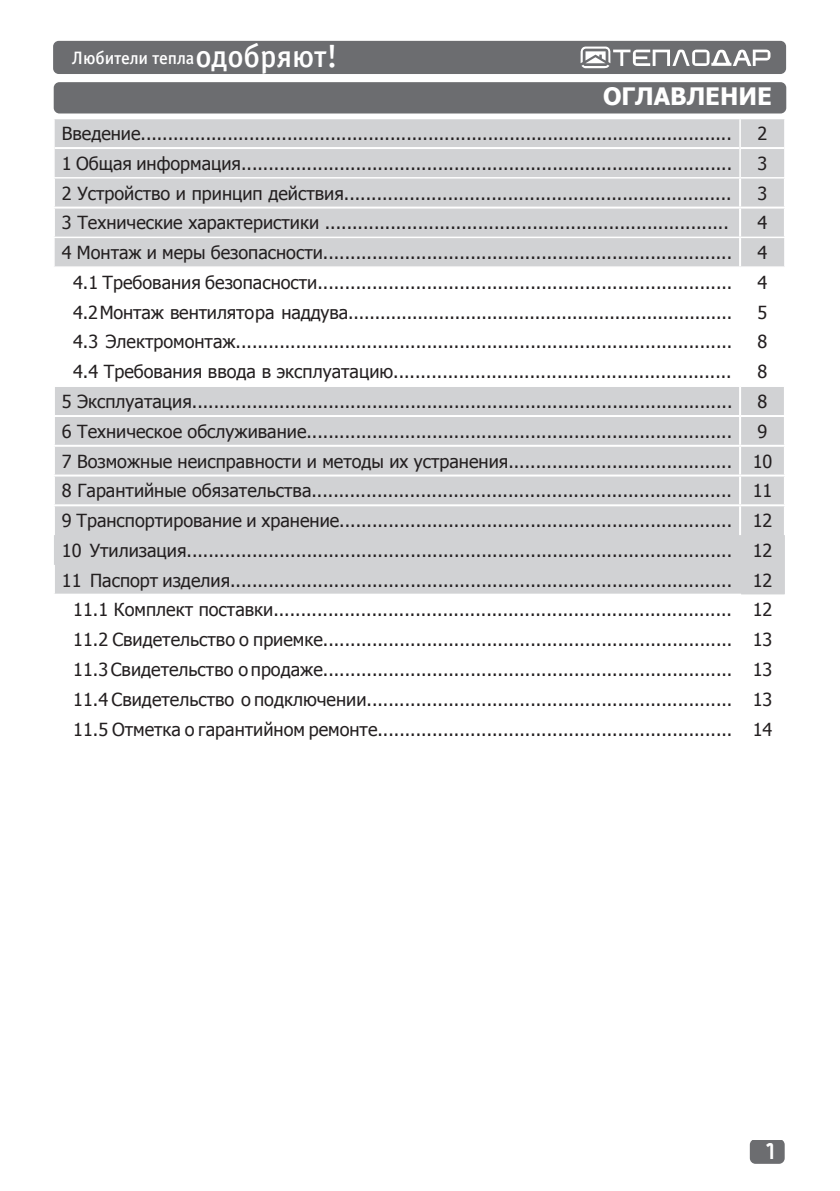
<style>
.page{position:relative;width:840px;height:1191px;background:#fff}
.page>*{position:absolute;margin:0;border:0;box-sizing:border-box;transform-origin:0 0}
.t1{font:700 24px "Tahoma";color:#fff}
.t2{font:18px "Tahoma";color:#231f20}
.t3{font:18px "Officina Sans Medium C";letter-spacing:-.005em;color:#fff}
.t4{font:16px "teplodar";color:#fff}
.s1{font-size:32px}
</style>
<div class="page">
<div style="left:749px;top:1139px;width:35px;height:24px;background:#6c6d70;border-radius:6px"></div>
<div style="left:53px;top:41px;width:732px;height:33px;background:#6c6d70;border-radius:6px"></div>
<svg style="left:580px;top:46px;width:190px;height:22px"></svg>
<div style="left:54px;top:82px;width:731px;height:31px;background:#6c6d70;border-radius:6px"></div>
<svg style="left:54px;top:119px;width:730px;height:475px;fill:#d1d2d4"></svg>
<hr style="left:53px;top:207px;width:686px;height:2px;background:#fff">
<hr style="left:739px;top:207px;width:46px;height:2px;background:#fff">
<hr style="left:53px;top:326px;width:686px;height:2px;background:#fff">
<hr style="left:739px;top:326px;width:46px;height:2px;background:#fff">
<hr style="left:53px;top:504px;width:686px;height:2px;background:#fff">
<hr style="left:739px;top:504px;width:46px;height:2px;background:#fff">
<hr style="left:53px;top:178px;width:2px;height:29px;background:#fff">
<hr style="left:738px;top:178px;width:2px;height:29px;background:#fff">
<hr style="left:783px;top:178px;width:2px;height:29px;background:#fff">
<hr style="left:53px;top:209px;width:2px;height:28px;background:#fff">
<hr style="left:738px;top:209px;width:2px;height:28px;background:#fff">
<hr style="left:783px;top:209px;width:2px;height:28px;background:#fff">
<hr style="left:738px;top:387px;width:2px;height:28px;background:#fff">
<hr style="left:738px;top:417px;width:2px;height:28px;background:#fff">
<hr style="left:53px;top:268px;width:2px;height:28px;background:#fff">
<hr style="left:738px;top:268px;width:2px;height:28px;background:#fff">
<hr style="left:783px;top:268px;width:2px;height:28px;background:#fff">
<hr style="left:53px;top:298px;width:2px;height:28px;background:#fff">
<hr style="left:738px;top:298px;width:2px;height:28px;background:#fff">
<hr style="left:783px;top:298px;width:2px;height:28px;background:#fff">
<hr style="left:53px;top:328px;width:2px;height:28px;background:#fff">
<hr style="left:53px;top:356px;width:2px;height:29px;background:#fff">
<hr style="left:738px;top:328px;width:2px;height:28px;background:#fff">
<hr style="left:738px;top:356px;width:2px;height:29px;background:#fff">
<hr style="left:783px;top:328px;width:2px;height:28px;background:#fff">
<hr style="left:783px;top:356px;width:2px;height:29px;background:#fff">
<hr style="left:738px;top:447px;width:2px;height:27px;background:#fff">
<hr style="left:738px;top:476px;width:2px;height:28px;background:#fff">
<hr style="left:55px;top:147px;width:684px;height:2px;background:#fff">
<hr style="left:740px;top:147px;width:43px;height:2px;background:#fff">
<hr style="left:738px;top:238px;width:2px;height:28px;background:#fff">
<hr style="left:53px;top:177px;width:686px;height:1px;background:#fff">
<hr style="left:739px;top:177px;width:46px;height:1px;background:#fff">
<hr style="left:53px;top:237px;width:686px;height:1px;background:#fff">
<hr style="left:53px;top:238px;width:2px;height:28px;background:#fff">
<hr style="left:739px;top:237px;width:46px;height:1px;background:#fff">
<hr style="left:783px;top:238px;width:2px;height:28px;background:#fff">
<hr style="left:53px;top:266px;width:686px;height:2px;background:#fff">
<hr style="left:739px;top:266px;width:46px;height:2px;background:#fff">
<hr style="left:53px;top:296px;width:686px;height:2px;background:#fff">
<hr style="left:739px;top:296px;width:46px;height:2px;background:#fff">
<hr style="left:55px;top:356px;width:683px;height:1px;background:#fff">
<hr style="left:53px;top:385px;width:686px;height:2px;background:#fff">
<hr style="left:740px;top:356px;width:43px;height:1px;background:#fff">
<hr style="left:739px;top:385px;width:46px;height:2px;background:#fff">
<hr style="left:53px;top:417px;width:2px;height:28px;background:#fff">
<hr style="left:783px;top:417px;width:2px;height:28px;background:#fff">
<hr style="left:53px;top:447px;width:2px;height:27px;background:#fff">
<hr style="left:783px;top:447px;width:2px;height:27px;background:#fff">
<hr style="left:53px;top:476px;width:2px;height:28px;background:#fff">
<hr style="left:783px;top:476px;width:2px;height:28px;background:#fff">
<hr style="left:53px;top:565px;width:2px;height:28px;background:#fff">
<hr style="left:53px;top:387px;width:2px;height:28px;background:#fff">
<hr style="left:783px;top:387px;width:2px;height:28px;background:#fff">
<hr style="left:53px;top:593px;width:687px;height:2px;background:#fff">
<hr style="left:53px;top:119px;width:2px;height:29px;background:#fff">
<hr style="left:783px;top:119px;width:2px;height:29px;background:#fff">
<hr style="left:53px;top:148px;width:2px;height:29px;background:#fff">
<svg style="left:739px;top:119px;width:1px;height:58px"></svg>
<hr style="left:783px;top:148px;width:2px;height:29px;background:#fff">
<hr style="left:53px;top:415px;width:686px;height:2px;background:#fff">
<hr style="left:53px;top:445px;width:686px;height:2px;background:#fff">
<hr style="left:53px;top:474px;width:686px;height:2px;background:#fff">
<hr style="left:53px;top:506px;width:2px;height:29px;background:#fff">
<hr style="left:739px;top:415px;width:46px;height:2px;background:#fff">
<hr style="left:739px;top:445px;width:46px;height:2px;background:#fff">
<hr style="left:739px;top:474px;width:46px;height:2px;background:#fff">
<hr style="left:738px;top:506px;width:2px;height:29px;background:#fff">
<hr style="left:783px;top:506px;width:2px;height:29px;background:#fff">
<p class="t3" style="left:72px;top:48px;width:267px">Любители тепла<span class="s1">одобряют!</span></p>
<p class="t1" style="left:602px;top:79px;width:170px">ОГЛАВЛЕНИЕ</p>
<p class="t2" style="left:62px;top:121px;width:671px">Введение.............................................................................................................</p>
<p class="t2" style="left:757px;top:121px;width:11px">2</p>
<p class="t2" style="left:62px;top:151px;width:671px">1 Общая информация..........................................................................................</p>
<p class="t2" style="left:757px;top:151px;width:11px">3</p>
<p class="t2" style="left:62px;top:181px;width:670px">2 Устройство и принцип действия.......................................................................</p>
<p class="t2" style="left:757px;top:181px;width:11px">3</p>
<p class="t2" style="left:62px;top:211px;width:668px">3 Технические характеристики ..........................................................................</p>
<p class="t2" style="left:757px;top:211px;width:11px">4</p>
<p class="t2" style="left:62px;top:240px;width:671px">4 Монтаж и меры безопасности...........................................................................</p>
<p class="t2" style="left:757px;top:240px;width:11px">4</p>
<p class="t2" style="left:73px;top:270px;width:660px">4.1 Требования безопасности............................................................................</p>
<p class="t2" style="left:757px;top:270px;width:11px">4</p>
<p class="t2" style="left:73px;top:300px;width:660px">4.2 Монтаж вентилято ра наддува........................................................................</p>
<p class="t2" style="left:757px;top:300px;width:11px">5</p>
<p class="t2" style="left:73px;top:330px;width:660px">4.3 Электромонтаж...........................................................................................</p>
<p class="t2" style="left:757px;top:330px;width:11px">8</p>
<p class="t2" style="left:73px;top:359px;width:659px">4.4 Требования ввода в эксплуатацию..............................................................</p>
<p class="t2" style="left:757px;top:359px;width:11px">8</p>
<p class="t2" style="left:62px;top:389px;width:671px">5 Эксплуатация...................................................................................................</p>
<p class="t2" style="left:757px;top:389px;width:11px">8</p>
<p class="t2" style="left:62px;top:419px;width:671px">6 Техническое обслуживание..............................................................................</p>
<p class="t2" style="left:757px;top:419px;width:11px">9</p>
<p class="t2" style="left:62px;top:449px;width:671px">7 Возможные неисправности и методы их устранения.........................................</p>
<p class="t2" style="left:752px;top:449px;width:21px">10</p>
<p class="t2" style="left:62px;top:479px;width:671px">8 Гарантийные обязательства.............................................................................</p>
<p class="t2" style="left:752px;top:479px;width:21px">11</p>
<p class="t2" style="left:62px;top:508px;width:671px">9 Транспортирование и хранение........................................................................</p>
<p class="t2" style="left:752px;top:508px;width:21px">12</p>
<p class="t2" style="left:62px;top:538px;width:671px">10 Утилизация....................................................................................................</p>
<p class="t2" style="left:752px;top:538px;width:21px">12</p>
<p class="t2" style="left:62px;top:568px;width:671px">11 Паспорт изделия............................................................................................</p>
<p class="t2" style="left:752px;top:568px;width:21px">12</p>
<p class="t2" style="left:73px;top:598px;width:660px">11.1 Комплект поставки....................................................................................</p>
<p class="t2" style="left:752px;top:598px;width:21px">12</p>
<p class="t2" style="left:73px;top:627px;width:660px">11.2 Свидетельство о приемке...........................................................................</p>
<p class="t2" style="left:752px;top:627px;width:21px">13</p>
<p class="t2" style="left:73px;top:657px;width:660px">11.3 Свидетельство о продаже...........................................................................</p>
<p class="t2" style="left:752px;top:657px;width:21px">13</p>
<p class="t2" style="left:73px;top:687px;width:660px">11.4 Свидетельство о подключении...................................................................</p>
<p class="t2" style="left:752px;top:687px;width:21px">13</p>
<p class="t2" style="left:73px;top:717px;width:660px">11.5 Отметка о гарантийном ремонте.................................................................</p>
<p class="t2" style="left:752px;top:717px;width:21px">14</p>
<p class="t4" style="left:762px;top:1144px;width:13px">1</p>
</div>
